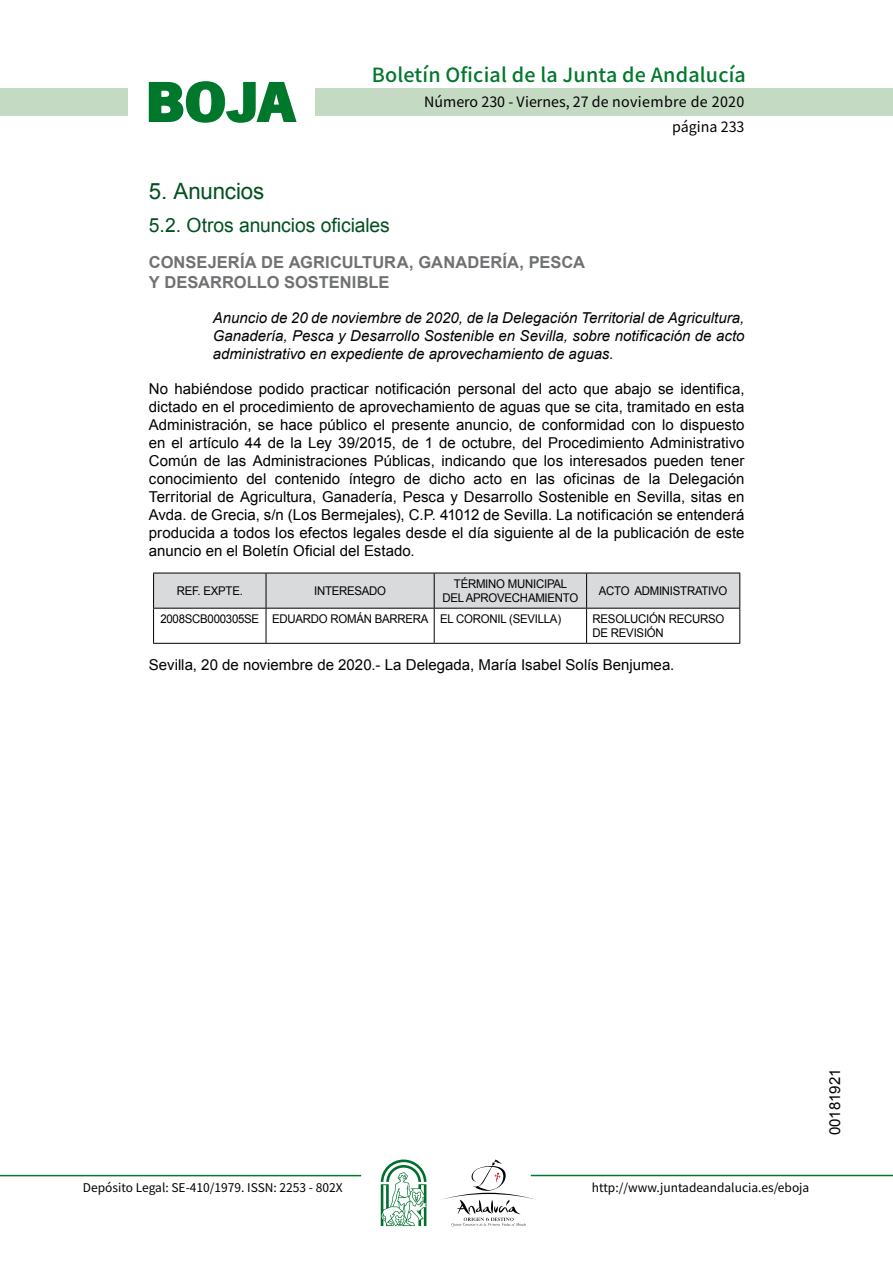
<style>
.page{position:relative;width:893px;height:1263px;background:#fff}
.page>*{position:absolute;margin:0;border:0;box-sizing:border-box;transform-origin:0 0}
.t1{font:700 57.75px "News Got T";color:#00782c;scale:1.14 1}
.t2{font:22.5px "Arial";letter-spacing:-.005em;color:#00501f}
.t3{font:500 19.5px "Noto Sans HK";letter-spacing:.01em;color:#00782c}
.t4{font:19.5px "Arial";letter-spacing:-.005em;color:#00501f}
.t5{font:700 16.5px/19.5px "Arial";letter-spacing:.005em;color:#707173}
.t6{font:15px/18px "Arial";color:#000;text-align:justify}
.t7{font:italic 15px/18px "Arial";color:#000;text-align:justify}
.t8{font:14.25px/24.5px "Noto Sans HK";color:#000;text-align:right}
.t9{font:12px/14.4px "Arial";letter-spacing:-.02em;color:#000;scale:.95 1}
.t10{font:12px "Noto Sans HK";color:#000}
</style>
<div class="page">
<div style="left:315px;top:88px;width:577px;height:28px;background:#c5dac3"></div>
<div style="left:0;top:88px;width:128px;height:28px;background:#c5dac3"></div>
<hr style="left:0;top:1175px;width:361px;height:1px;background:#00782c">
<hr style="left:531px;top:1175px;width:361px;height:1px;background:#00782c">
<svg style="left:148px;top:81px;width:149px;height:42px"></svg>
<svg style="left:442px;top:1159px;width:100px;height:67px"></svg>
<svg style="left:381px;top:1160px;width:45px;height:66px"></svg>
<div style="left:154px;top:574px;width:585px;height:34px;background:#d9dadb"></div>
<hr style="left:153px;top:573px;width:113px;height:1px;background:#000">
<hr style="left:153px;top:573px;width:1px;height:35px;background:#000">
<hr style="left:266px;top:573px;width:168px;height:1px;background:#000">
<hr style="left:266px;top:573px;width:1px;height:35px;background:#000">
<hr style="left:434px;top:573px;width:152px;height:1px;background:#000">
<hr style="left:434px;top:573px;width:1px;height:35px;background:#000">
<hr style="left:586px;top:573px;width:154px;height:1px;background:#000">
<hr style="left:586px;top:573px;width:1px;height:35px;background:#000">
<hr style="left:739px;top:573px;width:1px;height:35px;background:#000">
<hr style="left:153px;top:608px;width:113px;height:1px;background:#000">
<hr style="left:153px;top:609px;width:1px;height:34px;background:#000">
<hr style="left:266px;top:608px;width:168px;height:1px;background:#000">
<hr style="left:266px;top:609px;width:1px;height:34px;background:#000">
<hr style="left:434px;top:608px;width:152px;height:1px;background:#000">
<hr style="left:434px;top:609px;width:1px;height:34px;background:#000">
<hr style="left:586px;top:608px;width:154px;height:1px;background:#000">
<hr style="left:586px;top:609px;width:1px;height:34px;background:#000">
<hr style="left:739px;top:609px;width:1px;height:34px;background:#000">
<hr style="left:153px;top:643px;width:113px;height:1px;background:#000">
<hr style="left:266px;top:643px;width:168px;height:1px;background:#000">
<hr style="left:434px;top:643px;width:152px;height:1px;background:#000">
<hr style="left:586px;top:643px;width:154px;height:1px;background:#000">
<h1 class="t1" style="left:145px;top:68px;width:133px">BOJA</h1>
<h3 class="t3" style="left:372px;top:64px;width:375px">Boletín Oficial de la Junta de Andalucía</h3>
<p class="t8" style="left:424px;top:90px;width:322px">Número 230 - Viernes, 27 de noviembre de 2020 página 233</p>
<h2 class="t2" style="left:149px;top:177px;width:117px">5. Anuncios</h2>
<h3 class="t4" style="left:149px;top:212px;width:242px">5.2. Otros anuncios oficiales</h3>
<p class="t5" style="left:149px;top:253px;width:437px">CONSEJERÍA DE AGRICULTURA, GANADERÍA, PESCA<br>Y DESARROLLO SOSTENIBLE</p>
<p class="t7" style="left:213px;top:309px;width:533px">Anuncio de 20 de noviembre de 2020, de la Delegación Territorial de Agricultura, Ganadería, Pesca y Desarrollo Sostenible en Sevilla, sobre notificación de acto administrativo en expediente de aprovechamiento de aguas.</p>
<p class="t6" style="left:149px;top:380px;width:597px">No habiéndose podido practicar notificación personal del acto que abajo se identifica, dictado en el procedimiento de aprovechamiento de aguas que se cita, tramitado en esta Administración, se hace público el presente anuncio, de conformidad con lo dispuesto en el artículo 44 de la Ley 39/2015, de 1 de octubre, del Procedimiento Administrativo Común de las Administraciones Públicas, indicando que los interesados pueden tener conocimiento del contenido íntegro de dicho acto en las oficinas de la Delegación Territorial de Agricultura, Ganadería, Pesca y Desarrollo Sostenible en Sevilla, sitas en Avda. de Grecia, s/n (Los Bermejales), C.P. 41012 de Sevilla. La notificación se entenderá producida a todos los efectos legales desde el día siguiente al de la publicación de este anuncio en el Boletín Oficial del Estado.</p>
<p class="t9" style="left:177px;top:584px;width:71px">Ref. ExpTE.</p>
<p class="t9" style="left:314px;top:584px;width:13px">Interesado</p>
<p class="t9" style="left:454px;top:576px;width:41px">Término</p>
<p class="t9" style="left:508px;top:576px;width:26px">Municipal</p>
<p class="t9" style="left:442px;top:591px;width:9px">del</p>
<p class="t9" style="left:466px;top:591px;width:10px">apro</p>
<p class="t9" style="left:497px;top:591px;width:58px">vec hamiento</p>
<p class="t9" style="left:599px;top:584px;width:15px">Acto</p>
<p class="t9" style="left:634px;top:584px;width:33px">Administrati</p>
<p class="t9" style="left:711px;top:584px;width:16px">vo</p>
<p class="t9" style="left:160px;top:612px;width:423px">2008SCB000305SE EDUARDO ROMÁN BARRERA EL CORONIL (SEVILLA)</p>
<p class="t9" style="left:592px;top:612px;width:140px">RESOLUCIÓN RECU RSO<br>DE REVISIÓN</p>
<p class="t6" style="left:149px;top:656px;width:527px">Sevilla, 20 de noviembre de 2020.- La Delegada, María Isabel Solís Benjumea.</p>
<p class="t10" style="left:83px;top:1181px;width:261px">Depósito Legal: SE-410/1979. ISSN: 2253 - 802X</p>
<p class="t10" style="left:592px;top:1181px;width:219px">http://www.juntadeandalucia.es/eboja</p>
<p class="t6" style="left:826px;top:1135px;width:68px;rotate:-90deg">00181921</p>
</div>
